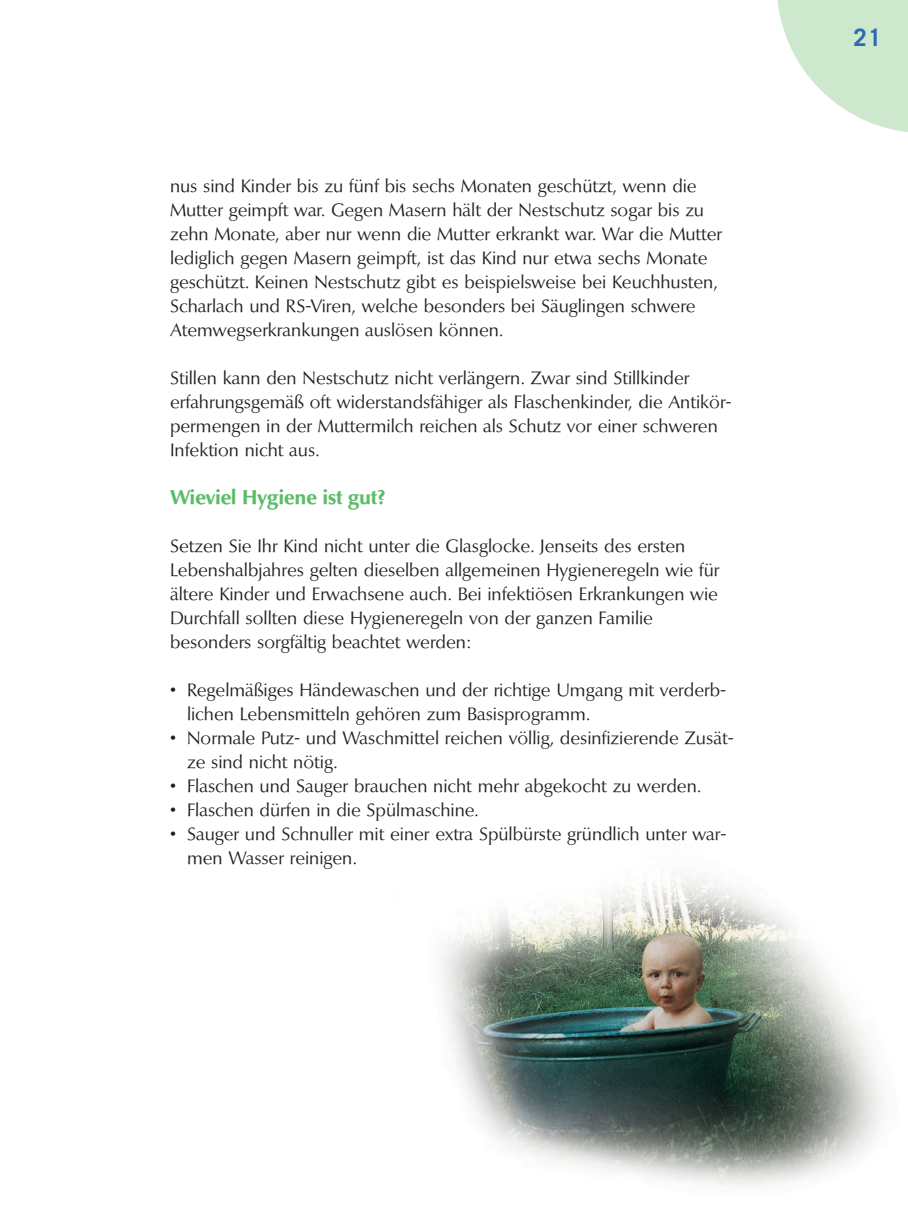
<style>
.page{position:relative;width:908px;height:1218px;background:#fff}
.page>*{position:absolute;margin:0;border:0;box-sizing:border-box;transform-origin:0 0}
.t1{font:700 24px "Trade Gothic";color:#2d69b3}
.t2{font:700 20px "Optima BQ";color:#5bbc68}
.t3{font:18px/24px "Optima BQ";color:#231f1f}
</style>
<div class="page">
<img style="left:441px;top:874px;width:445px;height:312px">
<svg style="left:777px;top:0;width:130px;height:132px"></svg>
<p class="t3" style="left:170px;top:175px;width:554px">nus sind Kinder bis zu fünf bis sechs Monaten geschützt, wenn die Mutter geimpft war. Gegen Masern hält der Nestschutz sogar bis zu zehn Monate, aber nur wenn die Mutter erkrankt war. War die Mutter lediglich gegen Masern geimpft, ist das Kind nur etwa sechs Monate geschützt. Keinen Nestschutz gibt es beispielsweise bei Keuchhusten, Scharlach und RS-Viren, welche besonders bei Säuglingen schwere Atemwegserkrankungen auslösen können.</p>
<p class="t3" style="left:170px;top:367px;width:563px">Stillen kann den Nestschutz nicht verlängern. Zwar sind Stillkinder erfahrungsgemäß oft widerstandsfähiger als Flaschenkinder, die Antikör&shy;permengen in der Muttermilch reichen als Schutz vor einer schweren Infektion nicht aus.</p>
<p class="t2" style="left:170px;top:489px;width:216px">Wieviel Hygiene ist gut?</p>
<p class="t3" style="left:170px;top:535px;width:551px">Setzen Sie Ihr Kind nicht unter die Glasglocke. Jenseits des ersten Lebenshalbjahres gelten dieselben allgemeinen Hygieneregeln wie für ältere Kinder und Erwachsene auch. Bei infektiösen Erkrankungen wie Durchfall sollten diese Hygieneregeln von der ganzen Familie besonders sorgfältig beachtet werden:</p>
<p class="t3" style="left:187px;top:679px;width:541px;text-indent:-17px">• Regelmäßiges Händewaschen und der richtige Umgang mit verderb&shy;lichen Lebensmitteln gehören zum Basisprogramm.</p>
<p class="t3" style="left:187px;top:727px;width:548px;text-indent:-17px">• Normale Putz- und Waschmittel reichen völlig, desinfizierende Zusät&shy;ze sind nicht nötig.</p>
<p class="t3" style="left:170px;top:775px;width:533px">• Flaschen und Sauger brauchen nicht mehr abgekocht zu werden.</p>
<p class="t3" style="left:170px;top:799px;width:310px">• Flaschen dürfen in die Spülmaschine.</p>
<p class="t3" style="left:187px;top:823px;width:541px;text-indent:-17px">• Sauger und Schnuller mit einer extra Spülbürste gründlich unter war&shy;men Wasser reinigen.</p>
<h1 class="t1" style="left:853px;top:29px;width:30px">21</h1>
</div>
